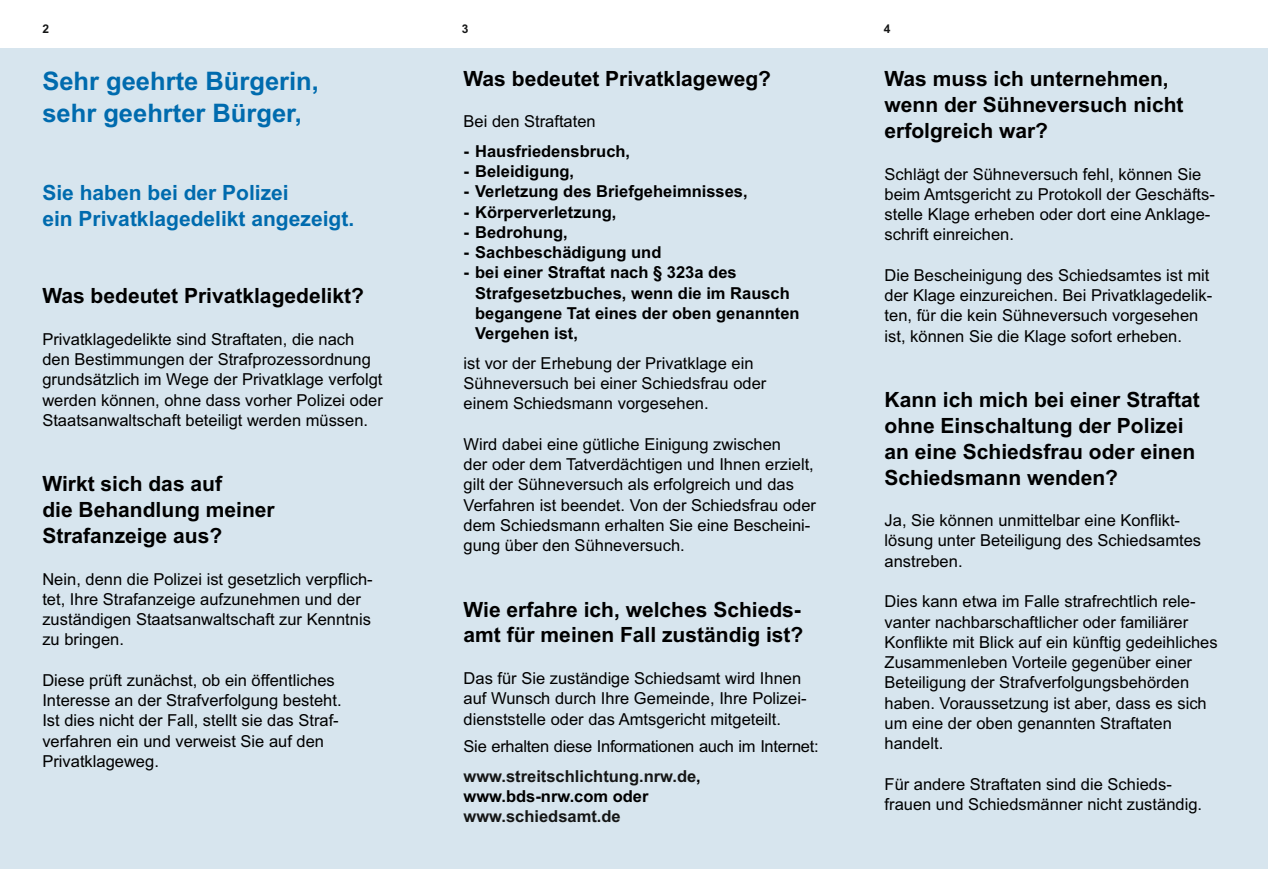
<style>
.page{position:relative;width:1268px;height:895px;background:#fff}
.page>*{position:absolute;margin:0;border:0;box-sizing:border-box;transform-origin:0 0}
.t1{font:700 25.5px/31.3px "Arial";color:#006bae}
.t2{font:700 21px/25.8px "Arial";color:#000}
.t3{font:700 21px/25.8px "Arial";color:#006bae}
.t4{font:16.5px/20.2px "Arial";color:#000}
.t5{font:700 16.5px/20.2px "Arial";color:#000}
.t6{font:700 16.5px "Arial";color:#151616}
.t7{font:700 12px "Arial";color:#151616}
.s1{font-weight:700;color:#151616}
.s2{font-weight:700}
</style>
<div class="page">
<div style="left:0;top:48px;width:1267px;height:820px;background:#d7e5ee"></div>
<p class="t7" style="left:42px;top:24px;width:8px">2</p>
<p class="t7" style="left:461px;top:24px;width:8px">3</p>
<p class="t7" style="left:883px;top:24px;width:8px">4</p>
<h1 class="t1" style="left:42px;top:68px;width:278px">Sehr geehrte Bürgerin, sehr geehrter Bürger,</h1>
<p class="t2" style="left:463px;top:67px;width:309px">Was bedeutet Privatklageweg?</p>
<p class="t4" style="left:463px;top:113px;width:134px">Bei den Straftaten</p>
<p class="t5" style="left:463px;top:142px;width:168px">- Hausfriedensbruch,</p>
<p class="t5" style="left:463px;top:163px;width:112px">- Beleidigung,</p>
<p class="t5" style="left:463px;top:183px;width:285px">- Verletzung des Briefgeheimnisses,</p>
<p class="t5" style="left:463px;top:203px;width:154px">- Körperverletzung,</p>
<p class="t5" style="left:463px;top:223px;width:106px">- Bedrohung,</p>
<p class="t5" style="left:463px;top:244px;width:199px">- Sachbeschädigung und</p>
<p class="t5" style="left:475px;top:264px;width:326px;text-indent:-12px">- bei einer Straftat nach § 323a des<br>Strafgesetzbuches, wenn die im Rausch begangene Tat eines der oben genannten<br>Vergehen ist,</p>
<p class="t4" style="left:463px;top:354px;width:304px">ist vor der Erhebung der Privatklage ein<br>Sühneversuch bei einer Schiedsfrau oder einem Schiedsmann vorgesehen.</p>
<p class="t4" style="left:463px;top:435px;width:354px">Wird dabei eine gütliche Einigung zwischen<br>der oder dem Tatverdächtigen und Ihnen erzielt, gilt der Sühneversuch als erfolgreich und das Verfahren ist beendet. Von der Schiedsfrau oder dem Schiedsmann erhalten Sie eine Bescheini&shy;gung über den Sühneversuch.</p>
<p class="t2" style="left:884px;top:68px;width:300px">Was muss ich unternehmen, wenn der Sühneversuch nicht erfolgreich war?</p>
<p class="t4" style="left:884px;top:165px;width:332px">Schlägt der Sühneversuch fehl, können Sie beim Amtsgericht zu Protokoll der Geschäfts&shy;stelle Klage erheben oder dort eine Anklage&shy;schrift einreichen.</p>
<p class="t4" style="left:884px;top:266px;width:329px">Die Bescheinigung des Schiedsamtes ist mit der Klage einzureichen. Bei Privatklagedelik&shy;ten, für die kein Sühneversuch vorgesehen ist, können Sie die Klage sofort erheben.</p>
<p class="t3" style="left:42px;top:182px;width:313px">Sie haben bei der Polizei<br>ein Privatklagedelikt angezeigt.</p>
<p class="t2" style="left:42px;top:285px;width:323px">Was bedeutet Privatklagedelikt?</p>
<p class="t4" style="left:42px;top:330px;width:342px">Privatklagedelikte sind Straftaten, die nach den Bestimmungen der Strafprozessordnung grundsätzlich im Wege der Privatklage verfolgt werden können, ohne dass vorher Polizei oder Staatsanwaltschaft beteiligt werden müssen.</p>
<p class="t2" style="left:884px;top:389px;width:317px">Kann ich mich bei einer Straftat ohne Einschaltung der Polizei an eine Schiedsfrau oder einen<br>Schiedsmann wenden?</p>
<p class="t4" style="left:884px;top:512px;width:318px">Ja, Sie können unmittelbar eine Konflikt&shy;lösung unter Beteiligung des Schiedsamtes anstreben.</p>
<p class="t4" style="left:884px;top:593px;width:334px">Dies kann etwa im Falle strafrechtlich rele&shy;vanter nachbarschaftlicher oder familiärer Konflikte mit Blick auf ein künftig gedeihliches Zusammenleben Vorteile gegenüber einer Beteiligung der Strafverfolgungsbehörden haben. Voraussetzung ist aber, dass es sich um eine der oben genannten Straftaten handelt.</p>
<p class="t4" style="left:884px;top:775px;width:319px">Für andere Straftaten sind die Schieds&shy;frauen und Schiedsmänner nicht zuständig.</p>
<p class="t2" style="left:42px;top:473px;width:234px">Wirkt sich das auf<br>die Behandlung meiner<br>Strafanzeige aus?</p>
<p class="t4" style="left:42px;top:570px;width:332px">Nein, denn die Polizei ist gesetzlich verpflich&shy;tet, Ihre Strafanzeige aufzunehmen und der zuständigen Staatsanwaltschaft zur Kenntnis zu bringen.</p>
<p class="t4" style="left:42px;top:671px;width:300px">Diese prüft zunächst, ob ein öffentliches Interesse an der Strafverfolgung besteht.<br>Ist dies nicht der Fall, stellt sie das Straf&shy;verfahren ein und verweist Sie auf den Privatklageweg.</p>
<p class="t2" style="left:463px;top:598px;width:341px">Wie erfahre ich, welches Schieds&shy;amt für meinen Fall zuständig ist?</p>
<p class="t4" style="left:463px;top:669px;width:344px">Das für Sie zuständige Schiedsamt wird Ihnen auf Wunsch durch Ihre Gemeinde, Ihre Polizei&shy;dienststelle oder das Amtsgericht mitgeteilt.</p>
<p class="t4" style="left:463px;top:733px;width:356px;line-height:29.5px">Sie erhalten diese Informationen auch im Internet: <span class="s1">www.streitschlichtung.nrw.de</span><span class="s2">,</span></p>
<p class="t5" style="left:463px;top:787px;width:186px">www.bds-nrw.com oder</p>
<p class="t6" style="left:463px;top:810px;width:159px">www.schiedsamt.de</p>
</div>
